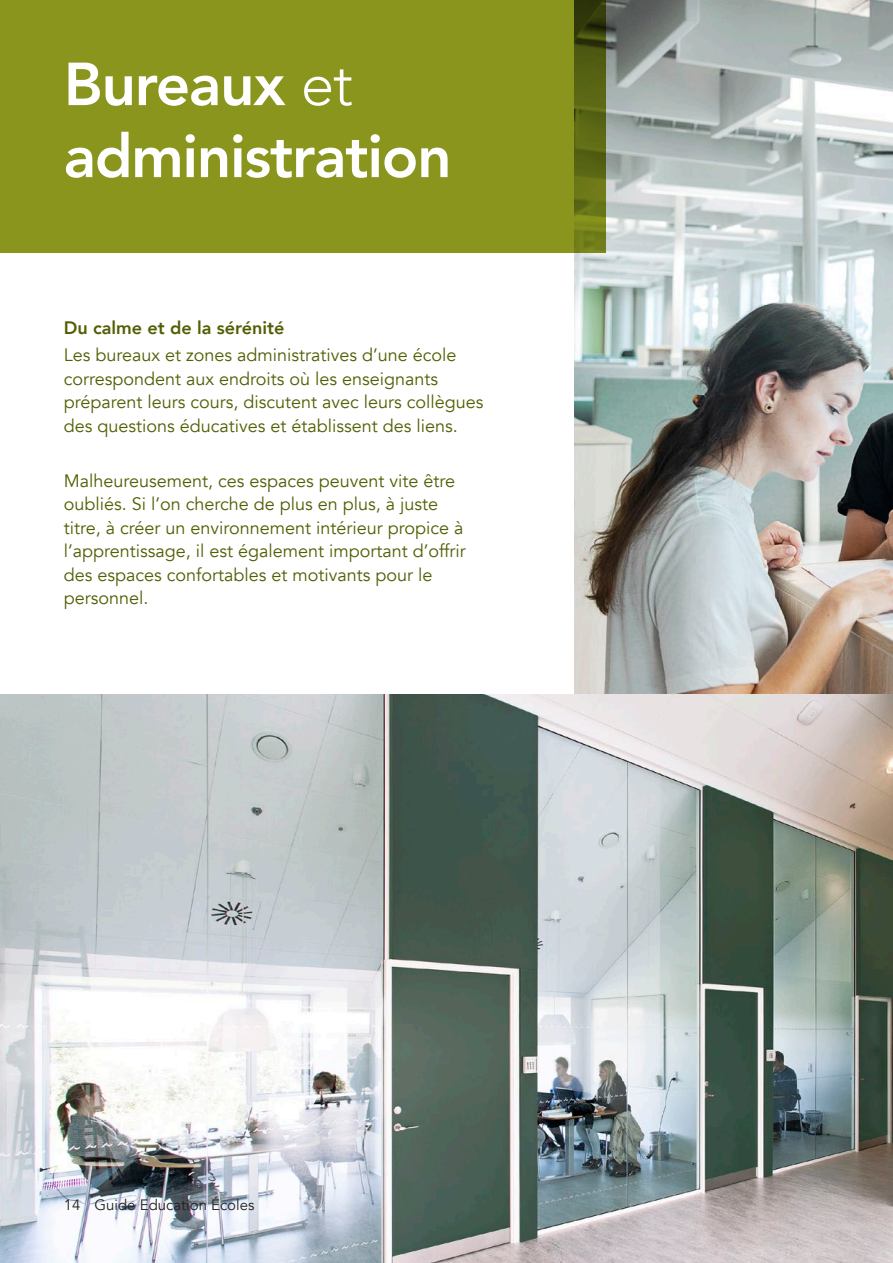
<style>
.page{position:relative;width:893px;height:1263px;background:#fff}
.page>*{position:absolute;margin:0;border:0;box-sizing:border-box;transform-origin:0 0}
.t1{font:800 60px/72px "Avenir";letter-spacing:-.02em;color:#fff}
.t2{font:18px/23.4px "Avenir";color:#545e04}
.t3{font:800 18px "Avenir";color:#545e04}
.t4{font:15px "Avenir";color:#231f20}
.s1{font-weight:300}
</style>
<div class="page">
<img style="left:574px;top:0;width:319px;height:695px">
<img style="left:0;top:695px;width:893px;height:568px">
<div style="left:0;top:0;width:606px;height:253px;background:#8a951e"></div>
<h1 class="t1" style="left:64px;top:48px;width:389px">Bureaux <span class="s1">et </span>administration</h1>
<p class="t3" style="left:64px;top:313px;width:222px">Du calme et de la sérénité</p>
<p class="t2" style="left:64px;top:344px;width:421px">Les bureaux et zones administratives d’une école correspondent aux endroits où les enseignants préparent leurs cours, discutent avec leurs collègues des questions éducatives et établissent des liens.</p>
<p class="t2" style="left:64px;top:469px;width:403px">Malheureusement, ces espaces peuvent vite être oubliés. Si l’on cherche de plus en plus, à juste titre, à créer un environnement intérieur propice à l’apprentissage, il est également important d’offrir des espaces confortables et motivants pour le personnel.</p>
<p class="t4" style="left:64px;top:1196px;width:18px">14</p>
<p class="t4" style="left:94px;top:1196px;width:162px">Guide Education Écoles</p>
</div>
